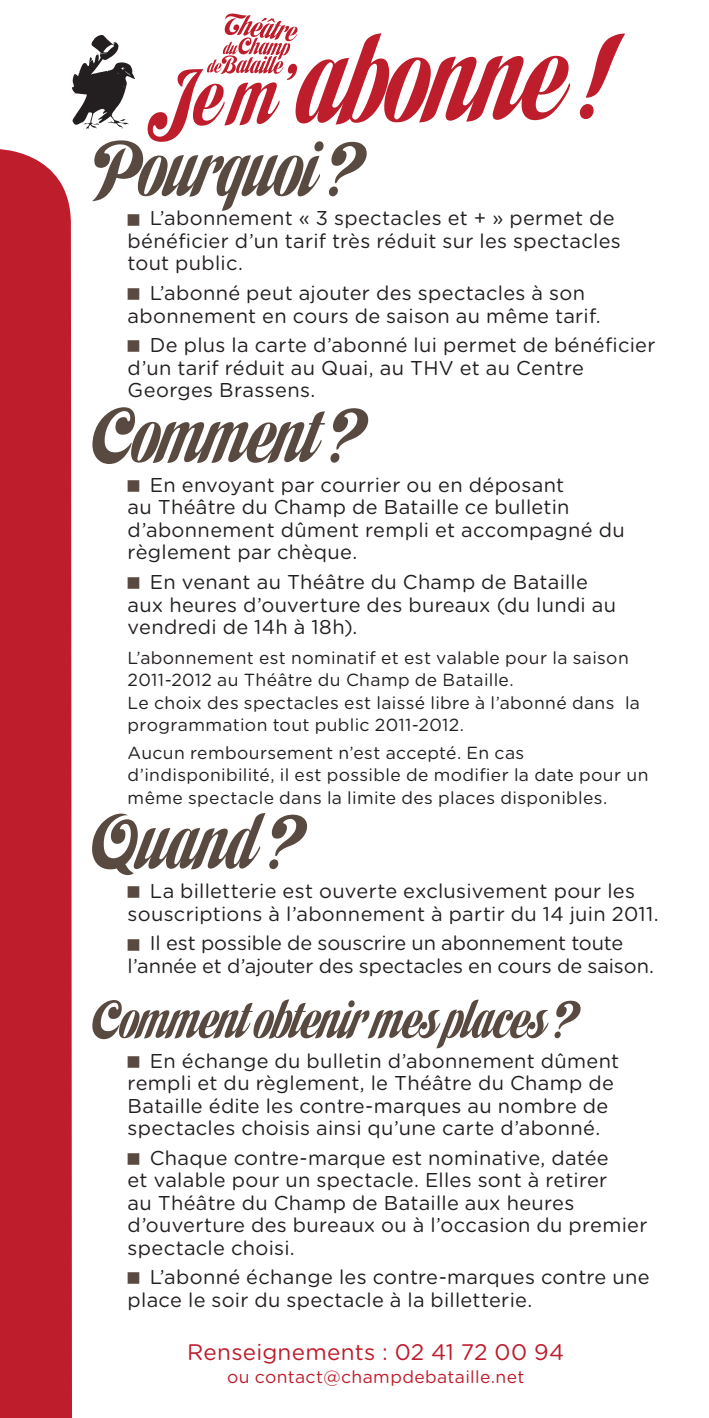
<style>
.page{position:relative;width:709px;height:1418px;background:#fff}
.page>*{position:absolute;margin:0;border:0;box-sizing:border-box;transform-origin:0 0}
.t1{font:115px "Habano ST";color:#be1d2c}
.t2{font:72.5px "Habano ST";color:#594a41}
.t3{font:50px "Habano ST";color:#594a41}
.t4{font:22.5px "Gotham Rounded";letter-spacing:.015em;color:#be1d2c}
.t5{font:20px/22.5px "Gotham Rounded";letter-spacing:.015em;color:#231f20}
.t6{font:20px/22.5px "Gotham Rounded";letter-spacing:-.005em;color:#231f20;text-align:center}
.t7{font:17.5px/22.5px "Gotham Rounded";letter-spacing:.02em;color:#231f20}
.t8{font:17.5px "Gotham Rounded";letter-spacing:.02em;color:#be1d2c}
.s1{font-size:75px}
</style>
<div class="page">
<div style="left:0;top:149px;width:72px;height:1268px;background:#be1d2c"></div>
<img style="left:72px;top:35px;width:62px;height:93px">
<svg style="left:207px;top:14px;width:90px;height:60px"></svg>
<h1 class="t1" style="left:146px;top:13px;width:472px;rotate:-1deg"><span class="s1">Je m’</span>abonne !</h1>
<h2 class="t2" style="left:92px;top:124px;width:269px">Pourquoi ?</h2>
<p class="t5" style="left:128px;top:206px;width:495px;text-indent:22px">L’abonnement « 3 spectacles et + » permet de bénéficier d’un tarif très réduit sur les spectacles tout public.</p>
<p class="t5" style="left:128px;top:281px;width:475px;text-align:center">L’abonné peut ajouter des spectacles à son abonnement en cours de saison au même tarif.</p>
<p class="t5" style="left:128px;top:333px;width:529px;text-indent:22px">De plus la carte d’abonné lui permet de bénéficier d’un tarif réduit au Quai, au THV et au Centre<br>Georges Brassens.</p>
<h2 class="t2" style="left:92px;top:390px;width:270px">Comment ?</h2>
<p class="t5" style="left:128px;top:472px;width:498px;text-indent:22px">En envoyant par courrier ou en déposant<br>au Théâtre du Champ de Bataille ce bulletin d’abonnement dûment rempli et accompagné du règlement par chèque.</p>
<p class="t5" style="left:128px;top:569px;width:490px;text-indent:22px">En venant au Théâtre du Champ de Bataille aux heures d’ouverture des bureaux (du lundi au vendredi de 14h à 18h).</p>
<p class="t7" style="left:128px;top:645px;width:514px">L’abonnement est nominatif et est valable pour la saison 2011‑2012 au Théâtre du Champ de Bataille.<br>Le choix des spectacles est laissé libre à l’abonné dans la programmation tout public 2011-2012.</p>
<p class="t7" style="left:128px;top:740px;width:522px">Aucun remboursement n’est accepté. En cas d’indisponibilité, il est possible de modifier la date pour un même spectacle dans la limite des places disponibles.</p>
<h2 class="t2" style="left:92px;top:797px;width:209px">Quand ?</h2>
<p class="t5" style="left:128px;top:879px;width:532px;text-align:center">La billetterie est ouverte exclusivement pour les souscriptions à l’abonnement à partir du 14 juin 2011.</p>
<p class="t6" style="left:128px;top:931px;width:528px">Il est possible de souscrire un abonnement toute l’année et d’ajouter des spectacles en cours de saison.</p>
<h3 class="t3" style="left:92px;top:988px;width:485px">Comment obtenir mes places ?</h3>
<p class="t5" style="left:128px;top:1048px;width:493px;text-indent:22px">En échange du bulletin d’abonnement dûment rempli et du règlement, le Théâtre du Champ de Bataille édite les contre-marques au nombre de spectacles choisis ainsi qu’une carte d’abonné.</p>
<p class="t5" style="left:128px;top:1145px;width:521px;text-indent:22px">Chaque contre-marque est nominative, datée<br>et valable pour un spectacle. Elles sont à retirer<br>au Théâtre du Champ de Bataille aux heures d’ouverture des bureaux ou à l’occasion du premier spectacle choisi.</p>
<p class="t5" style="left:128px;top:1265px;width:523px;text-indent:22px">L’abonné échange les contre-marques contre une place le soir du spectacle à la billetterie.</p>
<p class="t4" style="left:187px;top:1336px;width:378px">Renseignements : 02 41 72 00 94</p>
<p class="t8" style="left:227px;top:1364px;width:299px">ou contact@champdebataille.net</p>
</div>
